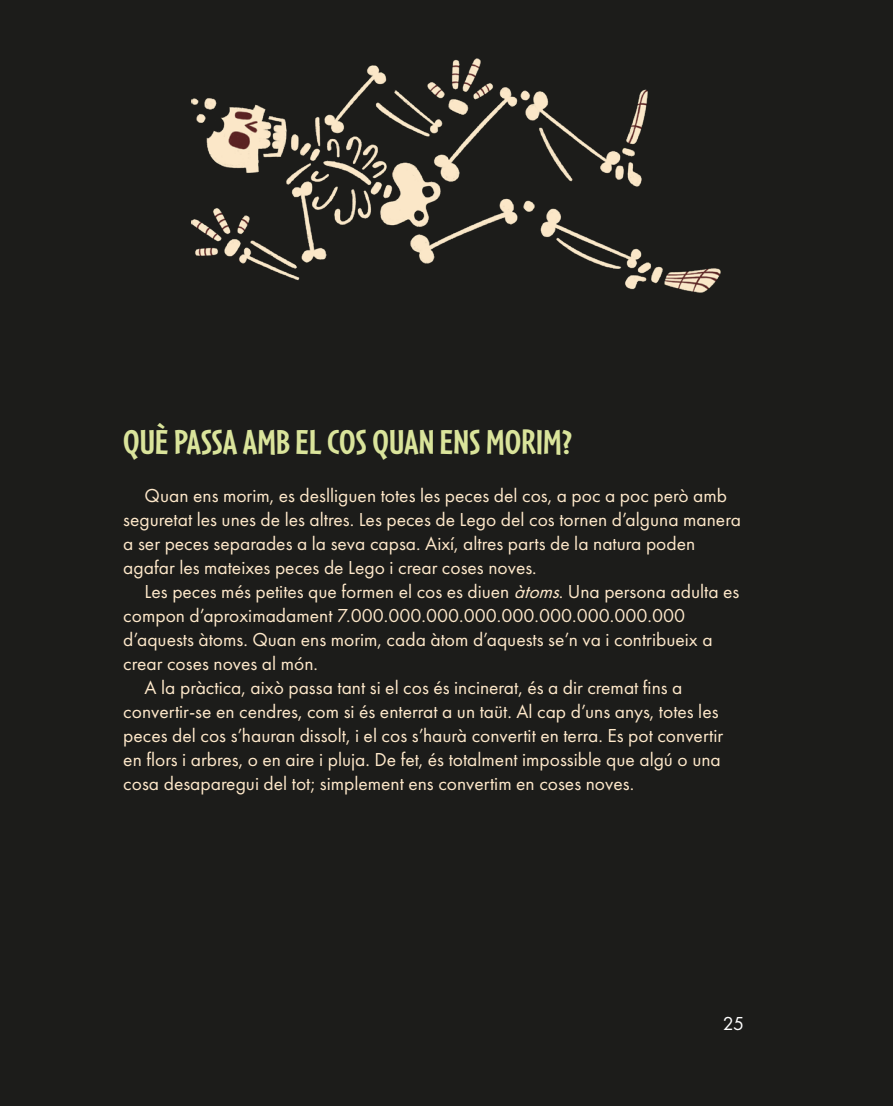
<style>
.page{position:relative;width:893px;height:1106px;background:#1c1c1a}
.page>*{position:absolute;margin:0;border:0;box-sizing:border-box;transform-origin:0 0}
.t1{font:700 36px "Cafeteria";color:#dae49b}
.t2{font:19.5px/24px "Futura PT";color:#fee8ca}
.t3{font:19.5px "Futura PT";color:#fff}
.s1{font-style:italic}
</style>
<div class="page">
<img style="left:191px;top:58px;width:530px;height:234px">
<h1 class="t1" style="left:123px;top:419px;width:451px">QUÈ PASSA AMB EL COS QUAN ENS MORIM?</h1>
<p class="t2" style="left:123px;top:483px;width:619px;text-indent:21px">Quan ens morim, es deslliguen totes les peces del cos, a poc a poc però amb seguretat les unes de les altres. Les peces de Lego del cos tornen d’alguna manera a ser peces separades a la seva capsa. Així, altres parts de la natura poden agafar les mateixes peces de Lego i crear coses noves.</p>
<p class="t2" style="left:145px;top:579px;width:596px">Les peces més petites que formen el cos es diuen <span class="s1">àtoms</span>. Una persona adulta es</p>
<p class="t2" style="left:123px;top:603px;width:563px">compon d’aproximadament 7.000.000.000.000.000.000.000.000.000</p>
<p class="t2" style="left:123px;top:627px;width:591px">d’aquests àtoms. Quan ens morim, cada àtom d’aquests se’n va i contribueix a</p>
<p class="t2" style="left:123px;top:651px;width:196px">crear coses noves al món.</p>
<p class="t2" style="left:145px;top:675px;width:539px">A la pràctica, això passa tant si el cos és incinerat, és a dir cremat fins a</p>
<p class="t2" style="left:123px;top:699px;width:597px">convertir-se en cendres, com si és enterrat a un taüt. Al cap d’uns anys, totes les</p>
<p class="t2" style="left:123px;top:723px;width:601px">peces del cos s’hauran dissolt, i el cos s’haurà convertit en terra. Es pot convertir</p>
<p class="t2" style="left:123px;top:747px;width:599px">en flors i arbres, o en aire i pluja. De fet, és totalment impossible que algú o una</p>
<p class="t2" style="left:123px;top:771px;width:512px">cosa desaparegui del tot; simplement ens convertim en coses noves.</p>
<p class="t3" style="left:723px;top:1011px;width:23px">25</p>
</div>
